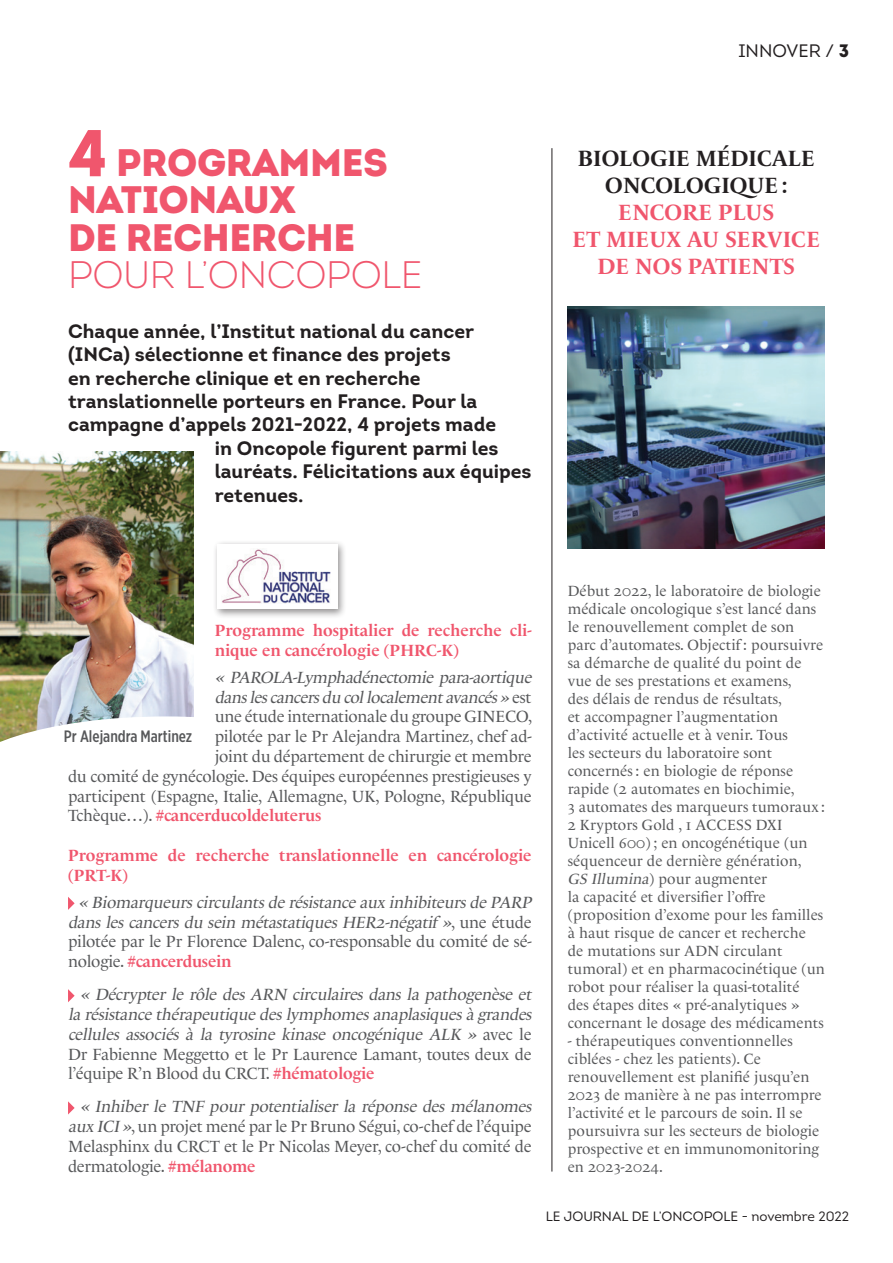
<style>
.page{position:relative;width:893px;height:1263px;background:#fff}
.page>*{position:absolute;margin:0;border:0;box-sizing:border-box;transform-origin:0 0}
.t1{font:38.25px/37.5px "Intro Black Caps";letter-spacing:-.01em;color:#f0566d}
.t2{font:38.25px "Intro Light Caps";letter-spacing:-.01em;color:#f0566d}
.t3{font:700 22.5px/27px "Le Monde Livre Classic Std";color:#f0566d;text-align:center}
.t4{font:700 22.5px/27px "Le Monde Livre Classic Std";color:#231f20;text-align:center}
.t5{font:700 19.5px "Intro";color:#231f20}
.t6{font:18px "Intro Book Alt";color:#231f20}
.t7{font:italic 16.5px/19.8px "Le Monde Livre Classic Std";letter-spacing:-.01em;color:#57585a}
.t8{font:16.5px/19.8px "Le Monde Livre Classic Std";letter-spacing:-.01em;color:#57585a}
.t9{font:700 16.5px/19.8px "Le Monde Livre Classic Std";color:#f0566d}
.t10{font:500 16.5px "Gotham X Narrow";color:#57585a}
.t11{font:15px/18px "Le Monde Livre Classic Std";letter-spacing:.01em;color:#57585a}
.t12{font:13.5px "Intro";color:#231f20}
.s1{font-size:66px}
.s2{font-family:"Intro Black Alt"}
.s3{font-style:normal}
.s4{font-weight:400;color:#57585a}
.s5{font-weight:700;font-style:normal;color:#f0566d}
.s6{font-style:italic}
.s7{font-weight:700;color:#f0566d}
</style>
<div class="page">
<img style="left:0;top:451px;width:193px;height:265px">
<svg style="left:0;top:716px;width:194px;height:26px"></svg>
<svg style="left:68px;top:897px;width:7px;height:13px"></svg>
<svg style="left:68px;top:989px;width:7px;height:13px"></svg>
<svg style="left:68px;top:1101px;width:7px;height:13px"></svg>
<hr style="left:552px;top:148px;width:1px;height:1023px;background:#231f20">
<img style="left:568px;top:306px;width:257px;height:243px">
<div style="left:213px;top:540px;width:134px;height:79px;background:#231f20;opacity:.5"></div>
<div style="left:217px;top:544px;width:120px;height:65px;background:#fff"></div>
<img style="left:222px;top:549px;width:109px;height:54px">
<h1 class="t1" style="left:68px;top:143px;width:321px"><span class="s1">4</span> PROGRAMMES<br>NATIONAUX<br>DE RECHERCHE</h1>
<h1 class="t2" style="left:68px;top:251px;width:356px">POUR L’ONCOPOLE</h1>
<h3 class="t5" style="left:68px;top:318px;width:408px">Chaque année, l’Institut national du cancer</h3>
<h3 class="t5" style="left:68px;top:342px;width:384px">(INCa) sélectionne et finance des projets</h3>
<h3 class="t5" style="left:68px;top:365px;width:354px">en recherche clinique et en recherche</h3>
<h3 class="t5" style="left:68px;top:389px;width:411px">translationnelle porteurs en France. Pour la</h3>
<h3 class="t5" style="left:68px;top:412px;width:430px">campagne d’appels 2021-2022, 4 projets made</h3>
<h3 class="t5" style="left:215px;top:435px;width:285px">in Oncopole figurent parmi les</h3>
<h3 class="t5" style="left:215px;top:459px;width:318px">lauréats. Félicitations aux équipes</h3>
<h3 class="t5" style="left:215px;top:482px;width:90px">retenues.</h3>
<p class="t6" style="left:738px;top:40px;width:112px">INNOVER / <span class="s2">3</span></p>
<h2 class="t4" style="left:578px;top:145px;width:238px">BIOLOGIE MÉDICALE<br>ONCOLOGIQUE :</h2>
<h2 class="t3" style="left:572px;top:199px;width:249px">ENCORE PLUS<br>ET MIEUX AU SERVICE<br>DE NOS PATIENTS</h2>
<p class="t9" style="left:215px;top:620px;width:318px">Programme hospitalier de recherche cli&shy;nique en cancérologie (PHRC-K)</p>
<p class="t7" style="left:215px;top:667px;width:322px">« PAROLA-Lymphadénectomie para-aortique</p>
<p class="t7" style="left:215px;top:687px;width:318px">danslescancersdu collocalementavancés» <span class="s3">e s t</span></p>
<p class="t8" style="left:215px;top:707px;width:319px">une étude internationale du groupe GINECO,</p>
<p class="t8" style="left:215px;top:727px;width:318px">pilotée par le Pr Alejandra Martinez, chef ad-</p>
<p class="t8" style="left:215px;top:746px;width:318px">joint du département de chirurgie et membre</p>
<p class="t8" style="left:68px;top:766px;width:465px">du comité de gynécologie. Des équipes européennes prestigieuses y</p>
<p class="t8" style="left:68px;top:786px;width:465px">participent (Espagne, Italie, Allemagne, UK, Pologne, République</p>
<p class="t9" style="left:68px;top:806px;width:255px"><span class="s4">Tchèque…).</span> #cancerducoldeluterus</p>
<p class="t9" style="left:68px;top:845px;width:465px">Programme de recherche translationnelle en cancérologie (PRT-K)</p>
<p class="t7" style="left:68px;top:892px;width:468px;text-indent:10px">« Biomarqueurscirculantsde résistance aux inhibiteursde PARP dans les cancers du sein métastatiques HER2-négatif »<span class="s3">, u n e é t u d e pilotée par le Pr Florence Dalenc, co-responsable du comité de sé&shy;nologie.</span> <span class="s5">#cancerdusein</span></p>
<p class="t7" style="left:68px;top:985px;width:468px;text-indent:12px">« Décrypter le rôle des ARN circulaires dans la pathogenèse et la résistance thérapeutique deslymphomesanaplasiquesà grandes cellules associés à la tyrosine kinase oncogénique ALK » <span class="s3">av e c l e Dr Fabienne Meggetto et le Pr Laurence Lamant, toutes deux de l’équipe R’n Blood du CRCT.</span> <span class="s5">#hématologie</span></p>
<p class="t8" style="left:68px;top:1097px;width:468px;text-indent:12px"><span class="s6">« Inhiber le TNF pour potentialiser la réponse des mélanomes aux ICI»</span>, un projet mené par le Pr Bruno Ségui, co-chef de l’équipe Melasphinx du CRCT et le Pr Nicolas Meyer, co-chef du comité de dermatologie. <span class="s7">#mélanome</span></p>
<p class="t10" style="left:64px;top:726px;width:130px">Pr Alejandra Martinez</p>
<p class="t11" style="left:568px;top:581px;width:259px">Début 2022, le laboratoire de biologie médicale oncologique s’est lancé dans le renouvellement complet de son parc d’automates. Objectif : poursuivre sa démarche de qualité du point de vue de ses prestations et examens,<br>des délais de rendus de résultats,<br>et accompagner l’augmentation d’activité actuelle et à venir. Tous<br>les secteurs du laboratoire sont concernés : en biologie de réponse rapide (2 automates en biochimie,<br>3 automates des marqueurs tumoraux :<br>2 Kryptors Gold , 1 ACCESS DXI Unicell 600) ; en oncogénétique (un séquenceur de dernière génération, <span class="s6">GS Illumina</span>) pour augmenter<br>la capacité et diversifier l’offre (proposition d’exome pour les familles à haut risque de cancer et recherche de mutations sur ADN circulant tumoral) et en pharmacocinétique (un robot pour réaliser la quasi-totalité<br>des étapes dites « pré-analytiques » concernant le dosage des médicaments</p>
<p class="t11" style="left:568px;top:1031px;width:255px">- thérapeutiques conventionnelles ciblées - chez les patients). Ce renouvellement est planifié jusqu’en 2023 de manière à ne pas interrompre l’activité et le parcours de soin. Il se poursuivra sur les secteurs de biologie prospective et en immunomonitoring en 2023-2024.</p>
<p class="t12" style="left:546px;top:1208px;width:305px">LE JOURNAL DE L’ONCOPOLE - novembre 2022</p>
</div>
